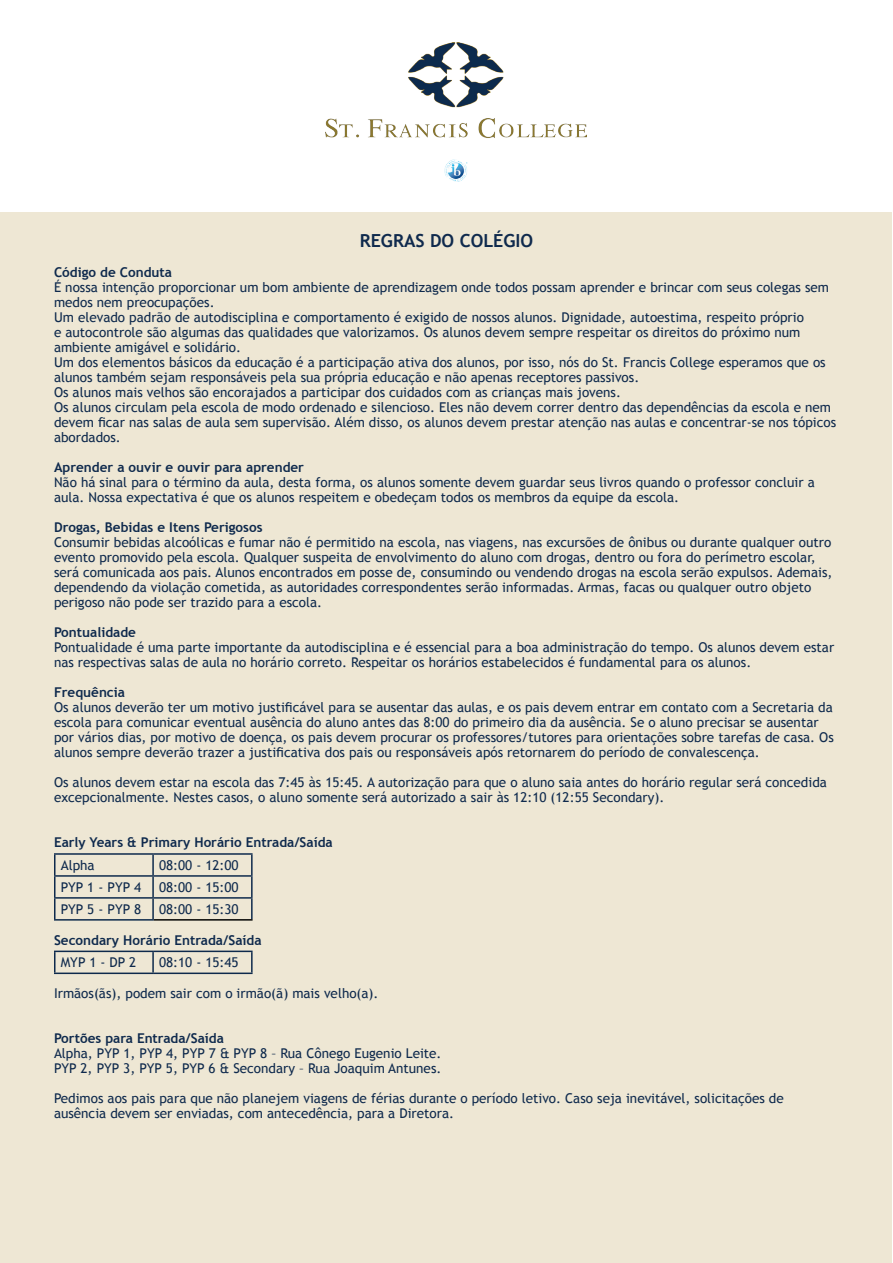
<style>
.page{position:relative;width:893px;height:1263px;background:#fff}
.page>*{position:absolute;margin:0;border:0;box-sizing:border-box;transform-origin:0 0}
.t1{font:700 18px "Trebuchet MS";color:#0f2a4d}
.t2{font:13.5px/15px "Trebuchet MS";color:#0f2a4d}
.t3{font:700 13.5px "Trebuchet MS";color:#0f2a4d}
</style>
<div class="page">
<div style="left:1px;top:213px;width:891px;height:1050px;background:#eee7d4"></div>
<img style="left:325px;top:43px;width:262px;height:139px">
<hr style="left:54px;top:919px;width:100px;height:1px;background:#0e2a4c">
<hr style="left:154px;top:919px;width:99px;height:1px;background:#040503">
<hr style="left:54px;top:853px;width:99px;height:2px;background:#0e2a4c">
<hr style="left:54px;top:855px;width:2px;height:20px;background:#0e2a4c">
<hr style="left:153px;top:853px;width:100px;height:2px;background:#0e2a4c">
<hr style="left:152px;top:855px;width:2px;height:20px;background:#0e2a4c">
<hr style="left:251px;top:855px;width:2px;height:20px;background:#0e2a4c">
<hr style="left:54px;top:875px;width:99px;height:2px;background:#0e2a4c">
<hr style="left:54px;top:877px;width:2px;height:20px;background:#0e2a4c">
<hr style="left:153px;top:875px;width:100px;height:2px;background:#0e2a4c">
<hr style="left:152px;top:877px;width:2px;height:20px;background:#0e2a4c">
<hr style="left:251px;top:877px;width:2px;height:20px;background:#0e2a4c">
<hr style="left:54px;top:897px;width:99px;height:2px;background:#0e2a4c">
<hr style="left:54px;top:899px;width:2px;height:20px;background:#0e2a4c">
<hr style="left:153px;top:897px;width:100px;height:2px;background:#0e2a4c">
<hr style="left:152px;top:899px;width:2px;height:20px;background:#0e2a4c">
<hr style="left:251px;top:899px;width:2px;height:20px;background:#0e2a4c">
<hr style="left:54px;top:950px;width:99px;height:2px;background:#0e2a4c">
<hr style="left:54px;top:952px;width:2px;height:20px;background:#0e2a4c">
<hr style="left:153px;top:950px;width:100px;height:2px;background:#0e2a4c">
<hr style="left:152px;top:952px;width:2px;height:20px;background:#0e2a4c">
<hr style="left:251px;top:952px;width:2px;height:20px;background:#0e2a4c">
<hr style="left:54px;top:972px;width:99px;height:2px;background:#0e2a4c">
<hr style="left:153px;top:972px;width:100px;height:2px;background:#0e2a4c">
<h1 class="t1" style="left:360px;top:229px;width:175px">REGRAS DO COLÉGIO</h1>
<p class="t3" style="left:54px;top:264px;width:120px">Código de Conduta</p>
<p class="t2" style="left:54px;top:280px;width:784px">É nossa intenção proporcionar um bom ambiente de aprendizagem onde todos possam aprender e brincar com seus colegas sem medos nem preocupações.<br>Um elevado padrão de autodisciplina e comportamento é exigido de nossos alunos. Dignidade, autoestima, respeito próprio<br>e autocontrole são algumas das qualidades que valorizamos. Os alunos devem sempre respeitar os direitos do próximo num ambiente amigável e solidário.<br>Um dos elementos básicos da educação é a participação ativa dos alunos, por isso, nós do St. Francis College esperamos que os alunos também sejam responsáveis pela sua própria educação e não apenas receptores passivos.<br>Os alunos mais velhos são encorajados a participar dos cuidados com as crianças mais jovens.<br>Os alunos circulam pela escola de modo ordenado e silencioso. Eles não devem correr dentro das dependências da escola e nem devem ficar nas salas de aula sem supervisão. Além disso, os alunos devem prestar atenção nas aulas e concentrar-se nos tópicos abordados.</p>
<p class="t3" style="left:54px;top:459px;width:252px">Aprender a ouvir e ouvir para aprender</p>
<p class="t2" style="left:54px;top:475px;width:762px">Não há sinal para o término da aula, desta forma, os alunos somente devem guardar seus livros quando o professor concluir a aula. Nossa expectativa é que os alunos respeitem e obedeçam todos os membros da equipe da escola.</p>
<p class="t3" style="left:54px;top:519px;width:210px">Drogas, Bebidas e Itens Perigosos</p>
<p class="t2" style="left:54px;top:535px;width:780px">Consumir bebidas alcoólicas e fumar não é permitido na escola, nas viagens, nas excursões de ônibus ou durante qualquer outro evento promovido pela escola. Qualquer suspeita de envolvimento do aluno com drogas, dentro ou fora do perímetro escolar, será comunicada aos pais. Alunos encontrados em posse de, consumindo ou vendendo drogas na escola serão expulsos. Ademais, dependendo da violação cometida, as autoridades correspondentes serão informadas. Armas, facas ou qualquer outro objeto perigoso não pode ser trazido para a escola.</p>
<p class="t3" style="left:54px;top:624px;width:84px">Pontualidade</p>
<p class="t2" style="left:54px;top:640px;width:782px">Pontualidade é uma parte importante da autodisciplina e é essencial para a boa administração do tempo. Os alunos devem estar nas respectivas salas de aula no horário correto. Respeitar os horários estabelecidos é fundamental para os alunos.</p>
<p class="t3" style="left:54px;top:684px;width:73px">Frequência</p>
<p class="t2" style="left:54px;top:700px;width:781px">Os alunos deverão ter um motivo justificável para se ausentar das aulas, e os pais devem entrar em contato com a Secretaria da escola para comunicar eventual ausência do aluno antes das 8:00 do primeiro dia da ausência. Se o aluno precisar se ausentar por vários dias, por motivo de doença, os pais devem procurar os professores/tutores para orientações sobre tarefas de casa. Os alunos sempre deverão trazer a justificativa dos pais ou responsáveis após retornarem do período de convalescença.</p>
<p class="t2" style="left:54px;top:775px;width:774px">Os alunos devem estar na escola das 7:45 às 15:45. A autorização para que o aluno saia antes do horário regular será concedida excepcionalmente. Nestes casos, o aluno somente será autorizado a sair às 12:10 (12:55 Secondary).</p>
<p class="t3" style="left:54px;top:834px;width:280px">Early Years &amp; Primary Horário Entrada/Saída</p>
<p class="t2" style="left:61px;top:858px;width:35px">Alpha</p>
<p class="t2" style="left:159px;top:858px;width:81px">08:00 - 12:00</p>
<p class="t2" style="left:61px;top:880px;width:82px">PYP 1 - PYP 4</p>
<p class="t2" style="left:159px;top:880px;width:81px">08:00 - 15:00</p>
<p class="t2" style="left:61px;top:902px;width:82px">PYP 5 - PYP 8</p>
<p class="t2" style="left:159px;top:902px;width:81px">08:00 - 15:30</p>
<p class="t3" style="left:54px;top:931px;width:209px">Secondary Horário Entrada/Saída</p>
<p class="t2" style="left:61px;top:955px;width:77px">MYP 1 - DP 2</p>
<p class="t2" style="left:159px;top:955px;width:81px">08:10 - 15:45</p>
<p class="t2" style="left:54px;top:986px;width:326px">Irmãos(ãs), podem sair com o irmão(ã) mais velho(a).</p>
<p class="t3" style="left:54px;top:1030px;width:171px">Portões para Entrada/Saída</p>
<p class="t2" style="left:54px;top:1046px;width:389px">Alpha, PYP 1, PYP 4, PYP 7 &amp; PYP 8 – Rua Cônego Eugenio Leite.<br>PYP 2, PYP 3, PYP 5, PYP 6 &amp; Secondary – Rua Joaquim Antunes.</p>
<p class="t2" style="left:54px;top:1091px;width:731px">Pedimos aos pais para que não planejem viagens de férias durante o período letivo. Caso seja inevitável, solicitações de ausência devem ser enviadas, com antecedência, para a Diretora.</p>
</div>
